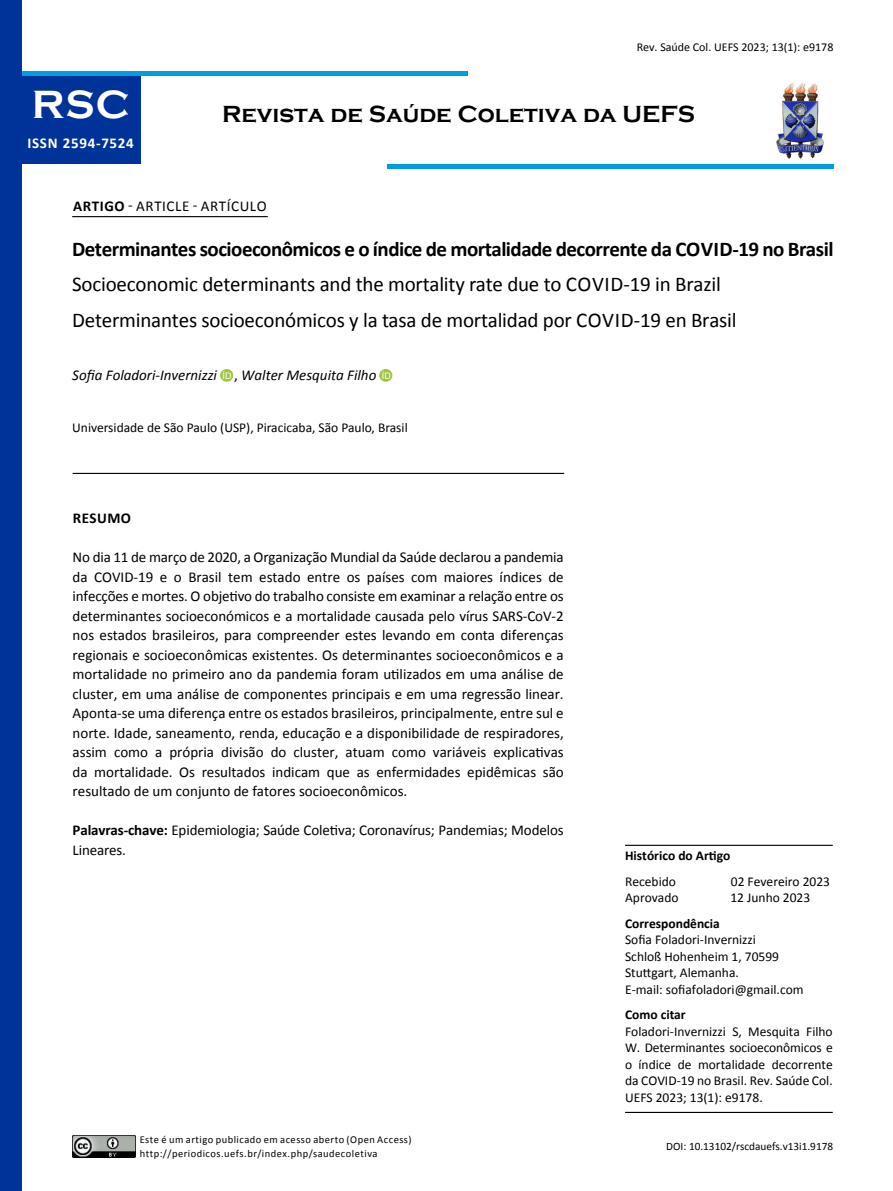
<style>
.page{position:relative;width:893px;height:1191px;background:#fff}
.page>*{position:absolute;margin:0;border:0;box-sizing:border-box;transform-origin:0 0}
.t1{font:700 40.5px "Copperplate Gothic";color:#fff}
.t2{font:700 24px "Copperplate Gothic";color:#000}
.t3{font:21px "Calibri";letter-spacing:-.01em;color:#000}
.t4{font:700 21px "Calibri";letter-spacing:-.025em;color:#000}
.t5{font:15px/19.5px "Calibri";color:#000;text-align:justify}
.t6{font:italic 15px "Calibri";color:#000}
.t7{font:15px "Calibri";letter-spacing:.04em;color:#000}
.t8{font:700 15px "Calibri";letter-spacing:.045em;color:#fff}
.t9{font:700 15px "Calibri";letter-spacing:.03em;color:#000}
.t10{font:13.5px/16.5px "Calibri";color:#000}
.t11{font:700 13.5px "Calibri";color:#000}
.t12{font:12px "Calibri";color:#000}
.t13{font:11.25px "Calibri";color:#000}
.t14{font:10.5px/13.5px "Calibri";letter-spacing:.045em;color:#000}
.t15{font:9px "Arial";color:#fff}
.s1{font-weight:700}
.s2{font-style:normal}
</style>
<div class="page">
<img style="left:72px;top:1135px;width:63px;height:22px">
<div style="left:21px;top:76px;width:119px;height:88px;background:#039"></div>
<hr style="left:73px;top:473px;width:491px;height:1px;background:#000">
<div style="left:220px;top:369px;width:13px;height:13px;background:#a1c641;border-radius:50%"></div>
<hr style="left:625px;top:844px;width:208px;height:2px;background:#000">
<hr style="left:625px;top:1111px;width:208px;height:2px;background:#000">
<img style="left:776px;top:82px;width:48px;height:77px">
<hr style="left:387px;top:164px;width:446px;height:4px;background:#009ee0">
<div style="left:21px;top:71px;width:447px;height:5px;background:#009ee0"></div>
<hr style="left:72px;top:216px;width:196px;height:1px;background:#000">
<div style="left:0;top:0;width:21px;height:1191px;background:#039"></div>
<div style="left:379px;top:369px;width:13px;height:13px;background:#a1c641;border-radius:50%"></div>
<h1 class="t1" style="left:32px;top:82px;width:99px">RSC</h1>
<p class="t8" style="left:27px;top:133px;width:108px">ISSN 2594-7524</p>
<p class="t12" style="left:637px;top:38px;width:198px">Rev. Saúde Col. UEFS 2023; 13(1): e9178</p>
<h2 class="t2" style="left:222px;top:100px;width:475px">Revista de Saúde Coletiva da UEFS</h2>
<p class="t7" style="left:73px;top:195px;width:195px"><span class="s1">artigo</span> - ARTICLE - ARTÍCULO</p>
<h3 class="t4" style="left:72px;top:234px;width:763px">Determinantes socioeconômicos e o índice de mortalidade decorrente da Covid-19 no Brasil</h3>
<h3 class="t3" style="left:72px;top:270px;width:518px">Socioeconomic determinants and the mortality rate due to Covid</h3>
<h3 class="t3" style="left:624px;top:270px;width:99px">-19 in Brazil</h3>
<h3 class="t3" style="left:72px;top:305px;width:528px">Determinantes socioeconómicos y la tasa de mortalidad por Covid</h3>
<h3 class="t3" style="left:634px;top:305px;width:104px">-19 en Brasil</h3>
<p class="t6" style="left:72px;top:365px;width:306px">Sofia Foladori-Invernizzi <span class="s2">,</span> Walter Mesquita Filho</p>
<p class="t15" style="left:223px;top:370px;width:11px">ID</p>
<p class="t15" style="left:382px;top:370px;width:11px">ID</p>
<p class="t10" style="left:72px;top:419px;width:337px">Universidade de São Paulo (USP), Piracicaba, São Paulo, Brasil</p>
<p class="t9" style="left:73px;top:507px;width:58px">RESUMO</p>
<p class="t5" style="left:73px;top:547px;width:493px">No dia 11 de março de 2020, a Organização Mundial da Saúde declarou a pandemia da COVID-19 e o Brasil tem estado entre os países com maiores índices de infecções e mortes. O objetivo do trabalho consiste em examinar a relação entre os determinantes socioeconómicos e a mortalidade causada pelo vírus SARS-CoV-2 nos estados brasileiros, para compreender estes levando em conta diferenças regionais e socioeconômicas existentes. Os determinantes socioeconômicos e a mortalidade no primeiro ano da pandemia foram utilizados em uma análise de cluster, em uma análise de componentes principais e em uma regressão linear.<br>Aponta-se uma diferença entre os estados brasileiros, principalmente, entre sul e norte. Idade, saneamento, renda, educação e a disponibilidade de respiradores, assim como a própria divisão do cluster, atuam como variáveis explicativas da mortalidade. Os resultados indicam que as enfermidades epidêmicas são resultado de um conjunto de fatores socioeconômicos.</p>
<p class="t5" style="left:73px;top:820px;width:492px"><span class="s1">Palavras-chave:</span> Epidemiologia; Saúde Coletiva; Coronavírus; Pandemias; Modelos<br>Lineares.</p>
<p class="t14" style="left:140px;top:1132px;width:273px">Este é um artigo publicado em acesso aberto (Open Access) http://periodicos.uefs.br/index.php/saudecoletiva</p>
<p class="t11" style="left:625px;top:846px;width:107px">Histórico do Artigo</p>
<p class="t10" style="left:625px;top:872px;width:52px">Recebido</p>
<p class="t10" style="left:731px;top:872px;width:101px">02 Fevereiro 2023</p>
<p class="t10" style="left:625px;top:889px;width:55px">Aprovado</p>
<p class="t10" style="left:730px;top:889px;width:81px">12 Junho 2023</p>
<p class="t11" style="left:625px;top:913px;width:96px">Correspondência</p>
<p class="t10" style="left:625px;top:931px;width:180px">Sofia Foladori-Invernizzi<br>Schloß Hohenheim 1, 70599<br>Stuttgart, Alemanha.<br>E-mail: sofiafoladori@gmail.com</p>
<p class="t11" style="left:625px;top:1005px;width:62px">Como citar</p>
<p class="t10" style="left:625px;top:1022px;width:209px;text-align:justify">Foladori-Invernizzi S, Mesquita Filho W. Determinantes socioeconômicos e o índice de mortalidade decorrente da COVID-19 no Brasil. Rev. Saúde Col.<br>UEFS 2023; 13(1): e9178.</p>
<p class="t13" style="left:666px;top:1138px;width:168px">DOI: 10.13102/rscdauefs.v13i1.9178</p>
</div>
